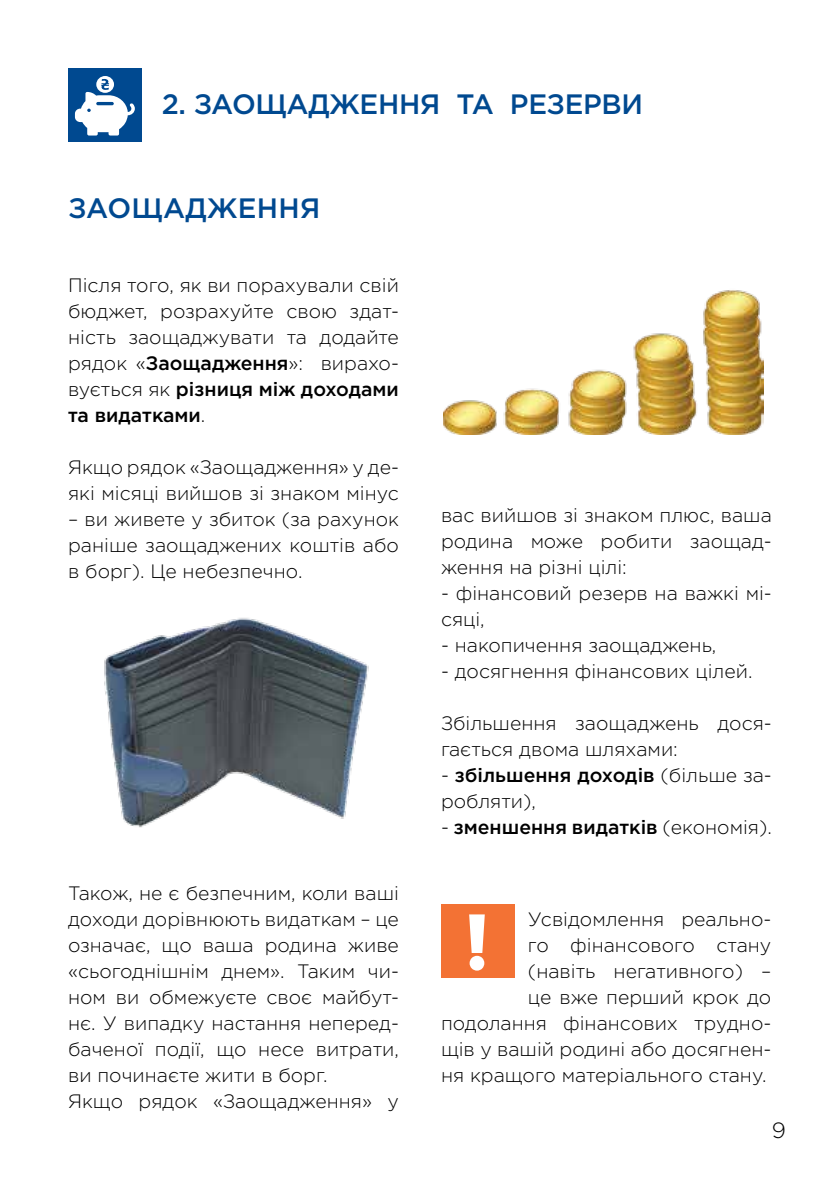
<style>
.page{position:relative;width:840px;height:1191px;background:#fff}
.page>*{position:absolute;margin:0;border:0;box-sizing:border-box;transform-origin:0 0}
.t1{font:74px "AXP Adver Gothic C";color:#fff}
.t2{font:500 28px "Gotham Pro";letter-spacing:-.01em;color:#004990}
.t3{font:500 28px "Gotham Pro";letter-spacing:.01em;color:#004990}
.t4{font:300 22px "Gotham Pro";color:#000}
.t5{font:300 19.4px/26px "Gotham Pro";color:#000}
.t6{font:500 19.4px "Gotham Pro";color:#000}
.s1{font-weight:500}
.s2{font-weight:300}
</style>
<div class="page">
<div style="left:68px;top:68px;width:74px;height:74px;background:#004990"></div>
<div style="left:441px;top:904px;width:73px;height:74px;background:#f37234"></div>
<svg style="left:75px;top:76px;width:60px;height:59px"></svg>
<img style="left:104px;top:618px;width:265px;height:210px">
<img style="left:443px;top:290px;width:320px;height:144px">
<h2 class="t2" style="left:162px;top:88px;width:482px">2. ЗАОЩАДЖЕННЯ ТА РЕЗЕРВИ</h2>
<h2 class="t3" style="left:68px;top:192px;width:253px">ЗАОЩАДЖЕННЯ</h2>
<p class="t5" style="left:68px;top:272px;width:332px;text-align:justify">Після того, як ви порахували свій бюджет, розрахуйте свою здат&shy;ність заощаджувати та додайте рядок «<span class="s1">Заощадження</span>»: вирахо&shy;вується як <span class="s1">різниця між доходами та видатками</span>.</p>
<p class="t5" style="left:68px;top:454px;width:332px">Якщо рядок «Заощадження» у де&shy;які місяці вийшов зі знаком мінус</p>
<p class="t5" style="left:68px;top:506px;width:332px;text-align:justify">– ви живете у збиток (за рахунок раніше заощаджених коштів або в борг). Це небезпечно.</p>
<p class="t5" style="left:441px;top:502px;width:332px;text-align:justify">вас вийшов зі знаком плюс, ваша родина може робити заощад&shy;ження на різні цілі:</p>
<p class="t5" style="left:441px;top:580px;width:332px">- фінансовий резерв на важкі мі&shy;сяці,</p>
<p class="t5" style="left:441px;top:632px;width:277px">- накопичення заощаджень,</p>
<p class="t5" style="left:441px;top:658px;width:313px">- досягнення фінансових цілей.</p>
<p class="t5" style="left:441px;top:710px;width:332px">Збільшення заощаджень дося&shy;гається двома шляхами:</p>
<p class="t5" style="left:441px;top:762px;width:332px">- <span class="s1">збільшення доходів</span> (більше за&shy;робляти),</p>
<p class="t6" style="left:441px;top:816px;width:332px"><span class="s2">-</span> зменшення видатків <span class="s2">(економія).</span></p>
<p class="t5" style="left:68px;top:880px;width:332px">Також, не є безпечним, коли ваші доходи дорівнюють видаткам – це означає, що ваша родина живе «сьогоднішнім днем». Таким чи&shy;ном ви обмежуєте своє майбут&shy;нє. У випадку настання неперед&shy;баченої події, що несе витрати, ви починаєте жити в борг.<br>Якщо рядок «Заощадження» у</p>
<p class="t5" style="left:441px;top:906px;width:332px;text-align:right">Усвідомлення реально-<br>го фінансового стану<br>(навіть негативного) –<br>це вже перший крок до подолання фінансових трудно&shy;щів у вашій родині або досягнен&shy;ня кращого матеріального стану.</p>
<h1 class="t1" style="left:466px;top:902px;width:22px">!</h1>
<p class="t4" style="left:771px;top:1118px;width:16px">9</p>
</div>
